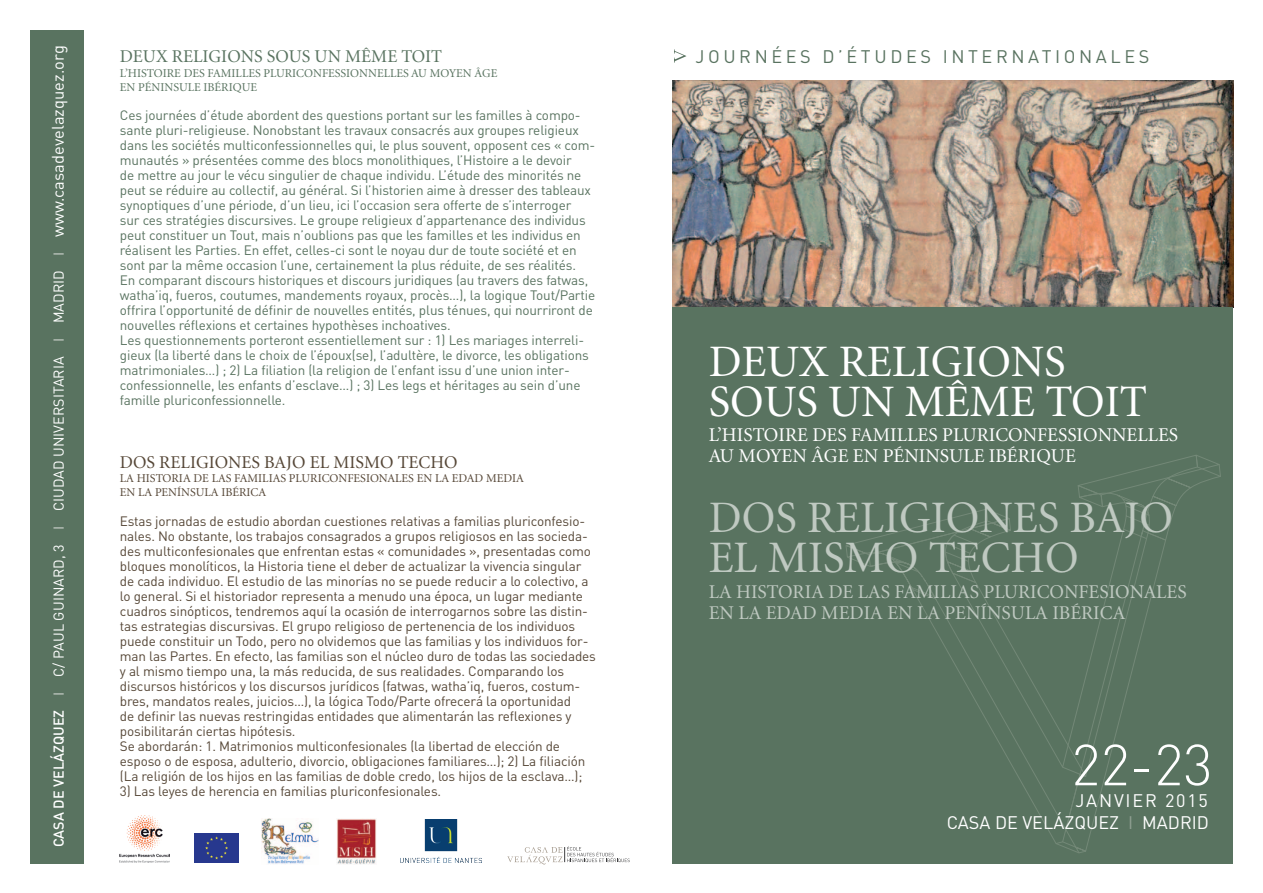
<style>
.page{position:relative;width:1263px;height:893px;background:#fff}
.page>*{position:absolute;margin:0;border:0;box-sizing:border-box;transform-origin:0 0}
.t1{font:300 57px "DIN";color:#fff}
.t2{font:45px/40.5px "Minion LT";color:#bfc9c1}
.t3{font:45px/40.5px "Minion LT";color:#fff}
.t4{font:19.5px/21px "Minion LT";color:#bfc9c1}
.t5{font:19.5px/21px "Minion LT";color:#fff}
.t6{font:18px "DIN";color:#597360}
.t7{font:18px "Minion LT";color:#564737}
.t8{font:18px "Minion LT";color:#597360}
.t9{font:18px "DIN";color:#fff}
.t10{font:18px "DIN";letter-spacing:.1em;color:#fff}
.t11{font:14.25px "DIN";letter-spacing:.005em;color:#fff}
.t12{font:13.5px/15px "DIN";letter-spacing:-.01em;color:#597360}
.t13{font:13.5px/15px "DIN";letter-spacing:-.01em;color:#564737}
.t14{font:12px/13.5px "Minion LT";color:#564737}
.t15{font:12px/13.5px "Minion LT";color:#597360}
.s1{font-weight:500}
.s2{font-weight:500;color:#afbab1}
.s3{font-size:16.5px}
.s4{color:#90a092}
</style>
<div class="page">
<img style="left:672px;top:81px;width:561px;height:226px">
<div style="left:672px;top:307px;width:561px;height:556px;background:#597360"></div>
<svg style="left:1080px;top:584px;width:75px;height:269px"></svg>
<svg style="left:1057px;top:699px;width:23px;height:154px"></svg>
<svg style="left:909px;top:584px;width:157px;height:260px"></svg>
<svg style="left:846px;top:455px;width:375px;height:129px"></svg>
<div style="left:30px;top:30px;width:53px;height:833px;background:#597360"></div>
<svg style="left:674px;top:49px;width:12px;height:14px"></svg>
<img style="left:261px;top:818px;width:58px;height:46px">
<img style="left:336px;top:818px;width:41px;height:46px">
<img style="left:401px;top:819px;width:80px;height:44px">
<img style="left:120px;top:815px;width:49px;height:47px">
<img style="left:195px;top:833px;width:44px;height:30px">
<svg style="left:507px;top:846px;width:123px;height:18px"></svg>
<p class="t11" style="left:50px;top:847px;width:803px;rotate:-90deg"><span class="s1">CASA DE VELÁZQUEZ</span> <span class="s2">I</span> C/ PAUL GUI NARD, 3 <span class="s2">I</span> CIUDAD U NIVERSITARIA <span class="s2">I</span> MADRID <span class="s2">I</span> <span class="s3">www.casadevelazquez.org</span></p>
<h3 class="t8" style="left:120px;top:47px;width:324px">DEUX RELIGIONS SOUS UN MÊME TOIT</h3>
<p class="t15" style="left:120px;top:67px;width:379px">L’HISTOIRE DES FAMILLES PLURICONFESSIONNELLES AU MOYEN ÂGE<br>EN PÉNINSULE IBÉRIQUE</p>
<p class="t12" style="left:120px;top:107px;width:477px">Ces journées d’étude abordent des questions portant sur les familles à compo&shy;sante pluri-religieuse. Nonobstant les travaux consacrés aux groupes religieux dans les sociétés multiconfessionnelles qui, le plus souvent, opposent ces « com&shy;munautés » présentées comme des blocs monolithiques, l’Histoire a le devoir<br>de mettre au jour le vécu singulier de chaque individu. L’étude des minorités ne peut se réduire au collectif, au général. Si l’historien aime à dresser des tableaux synoptiques d’une période, d’un lieu, ici l’occasion sera offerte de s’interroger<br>sur ces stratégies discursives. Le groupe religieux d’appartenance des individus peut constituer un Tout, mais n’oublions pas que les familles et les individus en réalisent les Parties. En effet, celles-ci sont le noyau dur de toute société et en sont par la même occasion l’une, certainement la plus réduite, de ses réalités.<br>En comparant discours historiques et discours juridiques (au travers des fatwas, watha’iq, fueros, coutumes, mandements royaux, procès…), la logique Tout/Partie offrira l’opportunité de définir de nouvelles entités, plus ténues, qui nourriront de nouvelles réflexions et certaines hypothèses inchoatives.<br>Les questionnements porteront essentiellement sur : 1) Les mariages interreli&shy;gieux (la liberté dans le choix de l’époux(se), l’adultère, le divorce, les obligations matrimoniales…) ; 2) La filiation (la religion de l’enfant issu d’une union inter&shy;confessionnelle, les enfants d’esclave…) ; 3) Les legs et héritages au sein d’une famille pluriconfessionnelle.</p>
<h3 class="t7" style="left:120px;top:453px;width:339px">DOS RELIGIONES BAJO EL MISMO TECHO</h3>
<p class="t14" style="left:120px;top:472px;width:406px">LA HISTORIA DE LAS FAMILIAS PLURICONFESIONALES EN LA EDAD MEDIA<br>EN LA PENÍNSULA IBÉRICA</p>
<p class="t13" style="left:120px;top:513px;width:478px">Estas jornadas de estudio abordan cuestiones relativas a familias pluriconfesio&shy;nales. No obstante, los trabajos consagrados a grupos religiosos en las socieda&shy;des multiconfesionales que enfrentan estas « comunidades », presentadas como bloques monolíticos, la Historia tiene el deber de actualizar la vivencia singular de cada individuo. El estudio de las minorías no se puede reducir a lo colectivo, a lo general. Si el historiador representa a menudo una época, un lugar mediante cuadros sinópticos, tendremos aquí la ocasión de interrogarnos sobre las distin&shy;tas estrategias discursivas. El grupo religioso de pertenencia de los individuos puede constituir un Todo, pero no olvidemos que las familias y los individuos for&shy;man las Partes. En efecto, las familias son el núcleo duro de todas las sociedades y al mismo tiempo una, la más reducida, de sus realidades. Comparando los discursos históricos y los discursos jurídicos (fatwas, watha’iq, fueros, costum&shy;bres, mandatos reales, juicios…), la lógica Todo/Parte ofrecerá la oportunidad<br>de definir las nuevas restringidas entidades que alimentarán las reflexiones y posibilitarán ciertas hipótesis.<br>Se abordarán: 1. Matrimonios multiconfesionales (la libertad de elección de esposo o de esposa, adulterio, divorcio, obligaciones familiares…); 2) La filiación (La religión de los hijos en las familias de doble credo, los hijos de la esclava…);</p>
<p class="t13" style="left:120px;top:783px;width:323px">3) Las leyes de herencia en familias pluriconfesionales.</p>
<h3 class="t6" style="left:695px;top:45px;width:103px">Journ ées</h3>
<h3 class="t6" style="left:822px;top:45px;width:96px">d’ét udes</h3>
<h3 class="t6" style="left:943px;top:45px;width:23px">inte</h3>
<h3 class="t6" style="left:996px;top:45px;width:128px">rn at ion ales</h3>
<h2 class="t3" style="left:709px;top:342px;width:440px">DEUX RELIGIONS<br>SOUS UN MÊME TOIT</h2>
<h3 class="t5" style="left:709px;top:425px;width:471px">L’HISTOIRE DES FAMILLES PLURICONFESSIONNELLES<br>AU MOYEN ÂGE EN PÉNINSULE IBÉRIQUE</h3>
<h2 class="t2" style="left:709px;top:499px;width:466px">DOS RELIGIONES BAJO<br>EL MISMO TECHO</h2>
<h3 class="t4" style="left:709px;top:582px;width:479px">LA HISTORIA DE LAS FAMILIAS PLURICONFESIONALES<br>EN LA EDAD MEDIA EN LA PENÍNSULA IBÉRICA</h3>
<h1 class="t1" style="left:1071px;top:730px;width:143px">22-23</h1>
<h3 class="t10" style="left:1075px;top:789px;width:134px">JANVI ER 2015</h3>
<h3 class="t9" style="left:947px;top:811px;width:222px">CASA D E VELÁZQU EZ <span class="s4">I</span> MADRID</h3>
</div>
